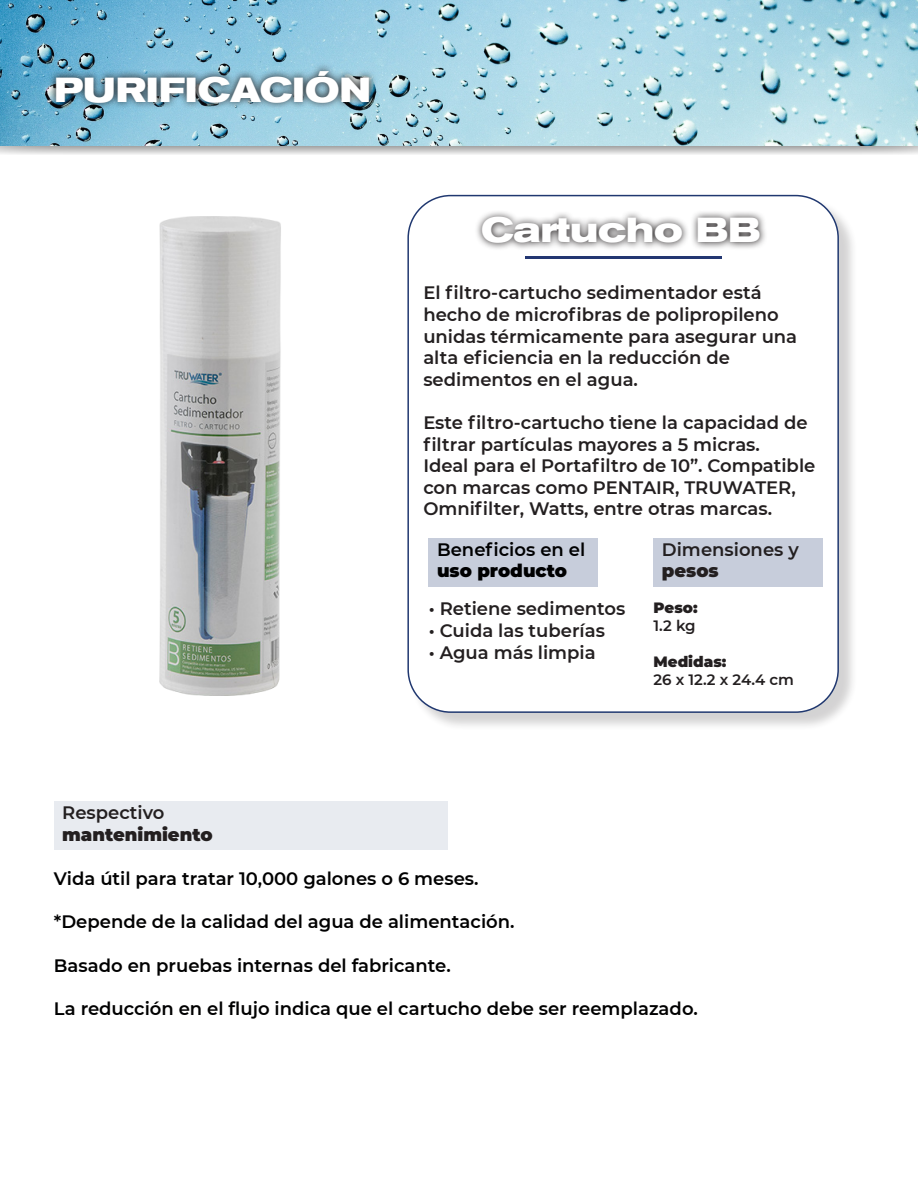
<style>
.page{position:relative;width:918px;height:1188px;background:#fff}
.page>*{position:absolute;margin:0;border:0;box-sizing:border-box;transform-origin:0 0}
.t1{font:700 expanded 34.5px "Akzidenz Grotesk BQ";color:#fff}
.t2{font:600 18px/21.6px "Montserrat";color:#231f20}
.t3{font:600 18px "Montserrat";color:#000001}
.t4{font:100 18px "Montserrat";color:#231f20}
.t5{font:100 18px "Montserrat";color:#000001}
.t6{font:600 15px "Montserrat";letter-spacing:-.005em;color:#231f20}
.t7{font:100 15px "Montserrat";color:#231f20}
.s1{font-weight:100}
</style>
<div class="page">
<svg style="left:0;top:145px;width:918px;height:9px"></svg>
<img style="left:0;top:0;width:918px;height:145px">
<img style="left:48px;top:63px;width:329px;height:47px">
<div style="left:410px;top:197px;width:447px;height:535px;background:#231f20;opacity:.2"></div>
<div style="left:408px;top:196px;width:430px;height:516px;background:#fff;border-radius:43px"></div>
<div style="left:407px;top:195px;width:432px;height:518px;border:2px solid #203870;border-radius:43px"></div>
<svg style="left:477px;top:212px;width:288px;height:37px"></svg>
<hr style="left:525px;top:256px;width:196px;height:3px;background:#233772">
<img style="left:159px;top:217px;width:122px;height:478px">
<div style="left:429px;top:538px;width:169px;height:48px;background:#c7cddb"></div>
<div style="left:654px;top:538px;width:169px;height:48px;background:#c7cddb"></div>
<div style="left:54px;top:802px;width:394px;height:48px;background:#e8ebf0"></div>
<p class="t1" style="left:54px;top:70px;width:319px">PURIFICACIÓN</p>
<p class="t1" style="left:481px;top:210px;width:281px">Cartucho BB</p>
<p class="t2" style="left:423px;top:281px;width:340px">El filtro-cartucho sedimentador está</p>
<p class="t2" style="left:423px;top:303px;width:357px">hecho de microfibras de polipropileno</p>
<p class="t2" style="left:423px;top:325px;width:375px">unidas térmicamente para asegurar una alta eficiencia en la reducción de</p>
<p class="t2" style="left:423px;top:368px;width:216px">sedimentos en el agua.</p>
<p class="t2" style="left:423px;top:411px;width:386px">Este filtro-cartucho tiene la capacidad de filtrar partículas mayores a 5 micras.</p>
<p class="t2" style="left:423px;top:454px;width:394px">Ideal para el Portafiltro de 10”. Compatible con marcas como PENTAIR, TRUWATER,<br>Omnifilter, Watts, entre otras marcas.</p>
<p class="t3" style="left:437px;top:537px;width:150px">Beneficios en el</p>
<p class="t5" style="left:437px;top:559px;width:131px">uso producto</p>
<p class="t2" style="left:429px;top:597px;width:198px">• Retiene sedimentos</p>
<p class="t2" style="left:429px;top:619px;width:178px">• Cuida las tuberías</p>
<p class="t2" style="left:429px;top:641px;width:168px">• Agua más limpia</p>
<p class="t2" style="left:662px;top:538px;width:138px">Dimensiones y <span class="s1">pesos</span></p>
<p class="t7" style="left:654px;top:597px;width:45px">Peso:</p>
<p class="t6" style="left:654px;top:615px;width:44px">1.2 kg</p>
<p class="t7" style="left:654px;top:651px;width:74px">Medidas:</p>
<p class="t6" style="left:654px;top:669px;width:142px">26 x 12.2 x 24.4 cm</p>
<p class="t2" style="left:62px;top:801px;width:104px">Respectivo</p>
<p class="t4" style="left:62px;top:823px;width:152px">mantenimiento</p>
<p class="t3" style="left:54px;top:866px;width:426px">Vida útil para tratar 10,000 galones o 6 meses.</p>
<p class="t3" style="left:54px;top:909px;width:462px">*Depende de la calidad del agua de alimentación.</p>
<p class="t3" style="left:54px;top:952px;width:398px">Basado en pruebas internas del fabricante.</p>
<p class="t3" style="left:54px;top:996px;width:645px">La reducción en el flujo indica que el cartucho debe ser reemplazado.</p>
</div>
